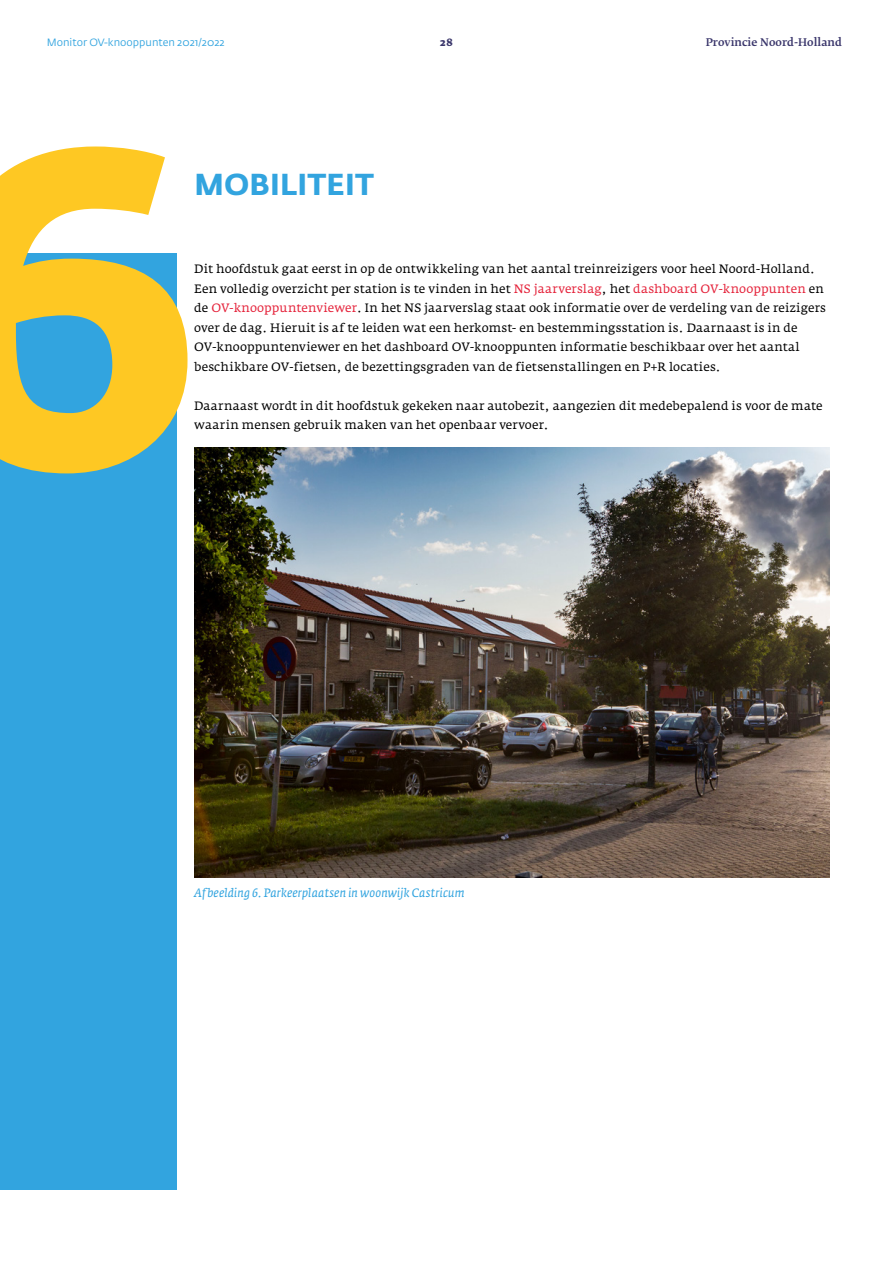
<style>
.page{position:relative;width:893px;height:1263px;background:#fff}
.page>*{position:absolute;margin:0;border:0;box-sizing:border-box;transform-origin:0 0}
.t1{font:700 450.3px "Fedra Sans Std";color:#fec823}
.D_Hoofdstukkop{font:700 30px "Fedra Sans Std";letter-spacing:.005em;color:#32a4df}
.I_Platte_txt{font:12px/19.5px "Fedra Serif A Std";letter-spacing:.015em;color:#000}
.Bijschrift_blauw{font:italic 12px "Fedra Serif A Std";letter-spacing:.015em;color:#32a4df}
.t2{font:10.5px "Fedra Sans Std";color:#32a4df}
.t3{font:500 10.5px "Fedra Serif B Pro";color:#3a366b}
.t4{font:700 10.5px "Fedra Serif A Std";color:#3a366b}
.s1{color:#e5233b}
</style>
<div class="page">
<div style="left:0;top:254px;width:177px;height:936px;background:#32a4df"></div>
<img style="left:194px;top:448px;width:635px;height:429px">
<p class="t2" style="left:47px;top:36px;width:180px">Monitor OV-knooppunten 2021/2022</p>
<p class="t4" style="left:440px;top:36px;width:14px">28</p>
<p class="t3" style="left:706px;top:35px;width:138px">Provincie Noord-Holland</p>
<p class="t1" style="left:-73px;top:19px;width:282px">6</p>
<p class="D_Hoofdstukkop" style="left:194px;top:165px;width:181px">MOBILITEIT</p>
<p class="I_Platte_txt" style="left:194px;top:259px;width:633px">Dit hoofdstuk gaat eerst in op de ontwikkeling van het aantal treinreizigers voor heel Noord-Holland.<br>Een volledig overzicht per station is te vinden in het <span class="s1">NS jaarverslag</span>, het <span class="s1">dashboard OV-knooppunten</span> en de <span class="s1">OV-knooppuntenviewer</span>. In het NS jaarverslag staat ook informatie over de verdeling van de reizigers over de dag. Hieruit is af te leiden wat een herkomst- en bestemmingsstation is. Daarnaast is in de OV-knooppuntenviewer en het dashboard OV-knooppunten informatie beschikbaar over het aantal beschikbare OV-fietsen, de bezettingsgraden van de fietsenstallingen en P+R locaties.</p>
<p class="I_Platte_txt" style="left:194px;top:396px;width:630px">Daarnaast wordt in dit hoofdstuk gekeken naar autobezit, aangezien dit medebepalend is voor de mate waarin mensen gebruik maken van het openbaar vervoer.</p>
<p class="Bijschrift_blauw" style="left:194px;top:886px;width:272px">Afbeelding 6. Parkeerplaatsen in woonwijk Castricum</p>
</div>
